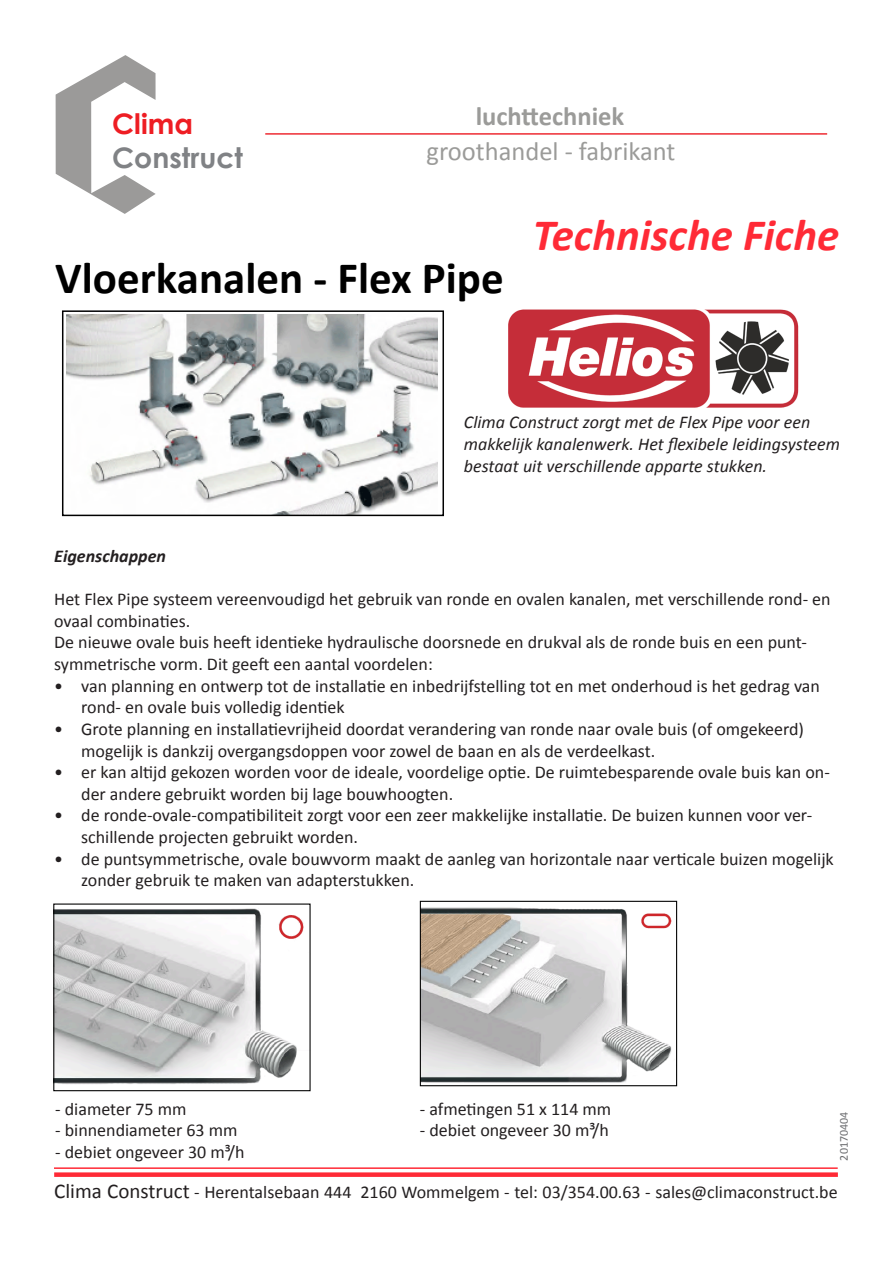
<style>
.page{position:relative;width:893px;height:1263px;background:#fff}
.page>*{position:absolute;margin:0;border:0;box-sizing:border-box;transform-origin:0 0}
.t1{font:700 45px "Calibri";color:#000}
.t2{font:italic 700 45px "Calibri";color:#ff2a36}
.t3{font:700 28.35px "Century Gothic";color:#808285}
.t4{font:700 28.35px "Century Gothic";color:#ee1d23}
.t5{font:26.55px "Calibri";color:#9b9b99}
.t6{font:700 26.55px "Calibri";color:#9b9b99}
.t7{font:18px/21.6px "Calibri";color:#231f20}
.t8{font:italic 18px/21.6px "Calibri";color:#231f20}
.t9{font:italic 700 18px "Calibri";color:#231f20}
.t10{font:12px "Calibri";color:#6c6d70}
.s1{font-size:21px}
</style>
<div class="page">
<svg style="left:56px;top:55px;width:100px;height:159px"></svg>
<hr style="left:265px;top:133px;width:562px;height:2px;background:#ed1c24">
<img style="left:508px;top:309px;width:291px;height:99px">
<hr style="left:54px;top:1167px;width:784px;height:2px;background:#ff2a36">
<div style="left:54px;top:1172px;width:784px;height:5px;background:#ff2a36"></div>
<img style="left:55px;top:908px;width:249px;height:176px">
<div style="left:53px;top:903px;width:258px;height:188px;border:1px solid #000"></div>
<img style="left:422px;top:907px;width:250px;height:176px">
<div style="left:420px;top:901px;width:257px;height:185px;border:1px solid #000"></div>
<img style="left:67px;top:314px;width:371px;height:199px">
<div style="left:62px;top:310px;width:382px;height:206px;border:2px solid #000"></div>
<h2 class="t4" style="left:112px;top:102px;width:82px">Clima</h2>
<h2 class="t3" style="left:112px;top:136px;width:132px">Construct</h2>
<h3 class="t6" style="left:476px;top:97px;width:150px">luchttechniek</h3>
<h3 class="t5" style="left:427px;top:133px;width:250px">groothandel - fabrikant</h3>
<p class="t2" style="left:533px;top:203px;width:308px">Technische Fiche</p>
<p class="t1" style="left:55px;top:246px;width:450px">Vloerkanalen - Flex Pipe</p>
<p class="t8" style="left:464px;top:411px;width:377px">Clima Construct zorgt met de Flex Pipe voor een makkelijk kanalenwerk. Het flexibele leidingsysteem bestaat uit verschillende apparte stukken.</p>
<p class="t9" style="left:54px;top:543px;width:113px">Eigenschappen</p>
<p class="t7" style="left:54px;top:588px;width:778px">Het Flex Pipe systeem vereenvoudigd het gebruik van ronde en ovalen kanalen, met verschillende rond- en ovaal combinaties.</p>
<p class="t7" style="left:54px;top:631px;width:754px">De nieuwe ovale buis heeft identieke hydraulische doorsnede en drukval als de ronde buis en een punt&shy;symmetrische vorm. Dit geeft een aantal voordelen:</p>
<p class="t7" style="left:81px;top:674px;width:740px;text-indent:-27px">• van planning en ontwerp tot de installatie en inbedrijfstelling tot en met onderhoud is het gedrag van rond- en ovale buis volledig identiek</p>
<p class="t7" style="left:81px;top:718px;width:724px;text-indent:-27px">• Grote planning en installatievrijheid doordat verandering van ronde naar ovale buis (of omgekeerd) mogelijk is dankzij overgangsdoppen voor zowel de baan en als de verdeelkast.</p>
<p class="t7" style="left:81px;top:761px;width:750px;text-indent:-27px">• er kan altijd gekozen worden voor de ideale, voordelige optie. De ruimtebesparende ovale buis kan on&shy;der andere gebruikt worden bij lage bouwhoogten.</p>
<p class="t7" style="left:81px;top:804px;width:732px;text-indent:-27px">• de ronde-ovale-compatibiliteit zorgt voor een zeer makkelijke installatie. De buizen kunnen voor ver&shy;schillende projecten gebruikt worden.</p>
<p class="t7" style="left:81px;top:847px;width:754px;text-indent:-27px">• de puntsymmetrische, ovale bouwvorm maakt de aanleg van horizontale naar verticale buizen mogelijk zonder gebruik te maken van adapterstukken.</p>
<p class="t7" style="left:55px;top:1097px;width:133px">- diameter 75 mm</p>
<p class="t7" style="left:55px;top:1119px;width:184px">- binnendiameter 63 mm</p>
<p class="t7" style="left:55px;top:1140px;width:191px">- debiet ongeveer 30 m³/h</p>
<p class="t7" style="left:420px;top:1097px;width:193px">- afmetingen 51 x 114 mm</p>
<p class="t7" style="left:420px;top:1119px;width:191px">- debiet ongeveer 30 m³/h</p>
<p class="t10" style="left:836px;top:1160px;width:50px;rotate:-90deg">20170404</p>
<p class="t7" style="left:54px;top:1181px;width:785px"><span class="s1">Clima Construct</span> - Herentalsebaan 444 2160 Wommelgem - tel: 03/354.00.63 - sales@climaconstruct.be</p>
</div>
